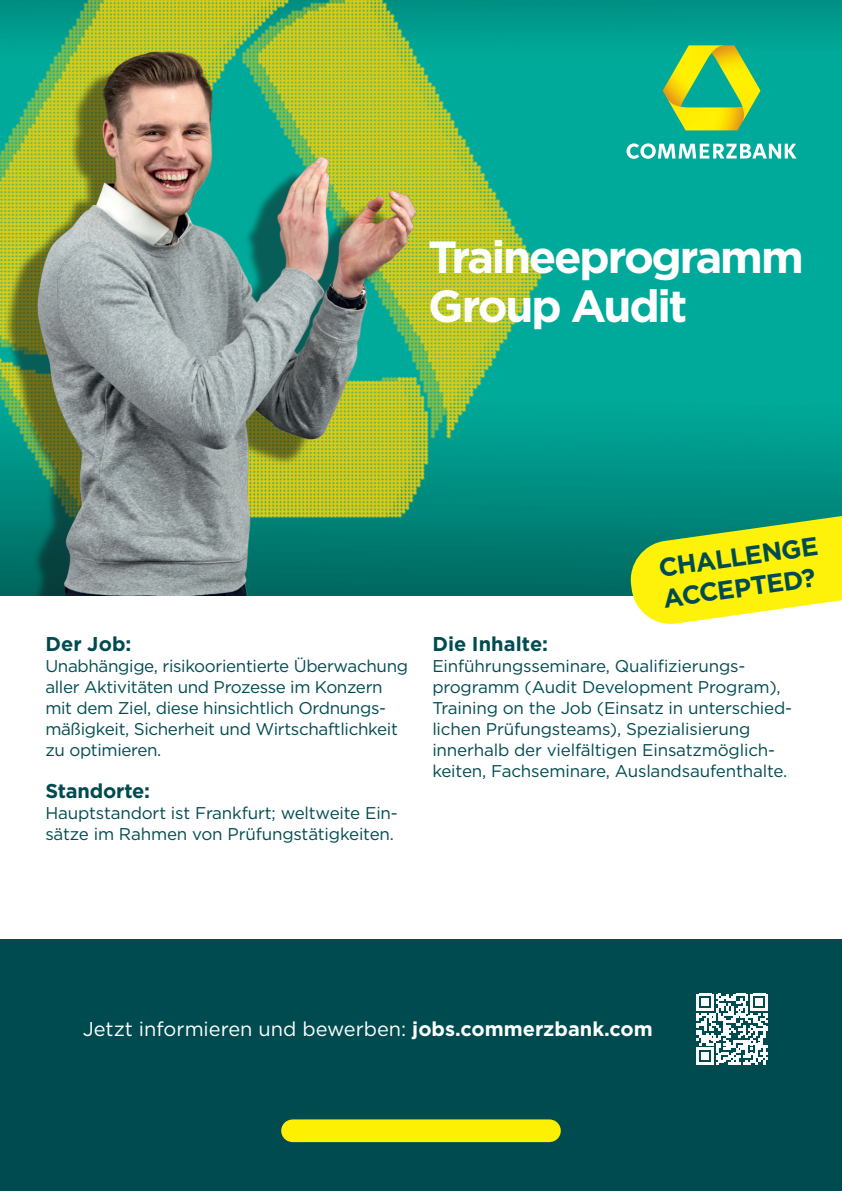
<style>
.page{position:relative;width:842px;height:1191px;background:#fff}
.page>*{position:absolute;margin:0;border:0;box-sizing:border-box;transform-origin:0 0}
.t1{font:700 45px/49.6px "Gotham";letter-spacing:-.05em;color:#fff}
.t2{font:700 25.8px/31px "Gotham";color:#004b50}
.t3{font:20px "Gotham";color:#fff}
.t4{font:700 20px "Gotham";color:#004b50}
.t5{font:17px/21px "Gotham";letter-spacing:-.01em;color:#004b50}
.s1{font-weight:700}
</style>
<div class="page">
<div style="left:0;top:939px;width:842px;height:252px;background:#004b50"></div>
<img style="left:443px;top:0;width:399px;height:595px">
<img style="left:0;top:0;width:581px;height:533px">
<div style="left:292px;top:1119px;width:257px;height:23px;background:#fef002"></div>
<svg style="left:628px;top:510px;width:214px;height:114px;background:#cadb38"></svg>
<svg style="left:696px;top:993px;width:72px;height:72px"></svg>
<img style="left:0;top:19px;width:443px;height:576px">
<svg style="left:626px;top:143px;width:171px;height:16px"></svg>
<svg style="left:663px;top:45px;width:97px;height:85px;background:#86c649"></svg>
<h1 class="t1" style="left:428px;top:232px;width:377px">Traineeprogramm<br>Group Audit</h1>
<p class="t4" style="left:45px;top:631px;width:88px">Der Job:</p>
<p class="t5" style="left:45px;top:655px;width:364px">Unabhängige, risikoorientierte Überwachung aller Aktivitäten und Prozesse im Konzern mit dem Ziel, diese hinsichtlich Ordnungs&shy;mäßigkeit, Sicherheit und Wirtschaftlichkeit zu optimieren.</p>
<p class="t4" style="left:45px;top:778px;width:106px">Standorte:</p>
<p class="t5" style="left:45px;top:802px;width:354px">Hauptstandort ist Frankfurt; weltweite Ein&shy;sätze im Rahmen von Prüfungstätigkeiten.</p>
<h2 class="t2" style="left:657px;top:552px;width:162px;rotate:-8deg">CHALLENGE<br>ACCEPTED?</h2>
<p class="t4" style="left:432px;top:631px;width:117px">Die Inhalte:</p>
<p class="t5" style="left:432px;top:655px;width:361px">Einführungsseminare, Qualifizierungs&shy;programm (Audit Development Program), Training on the Job (Einsatz in unterschied&shy;lichen Prüfungsteams), Spezialisierung innerhalb der vielfältigen Einsatzmöglich&shy;keiten, Fachseminare, Auslandsaufenthalte.</p>
<p class="t3" style="left:83px;top:1016px;width:572px">Jetzt informieren und bewerben: <span class="s1">jobs.commerzbank.com</span></p>
</div>
